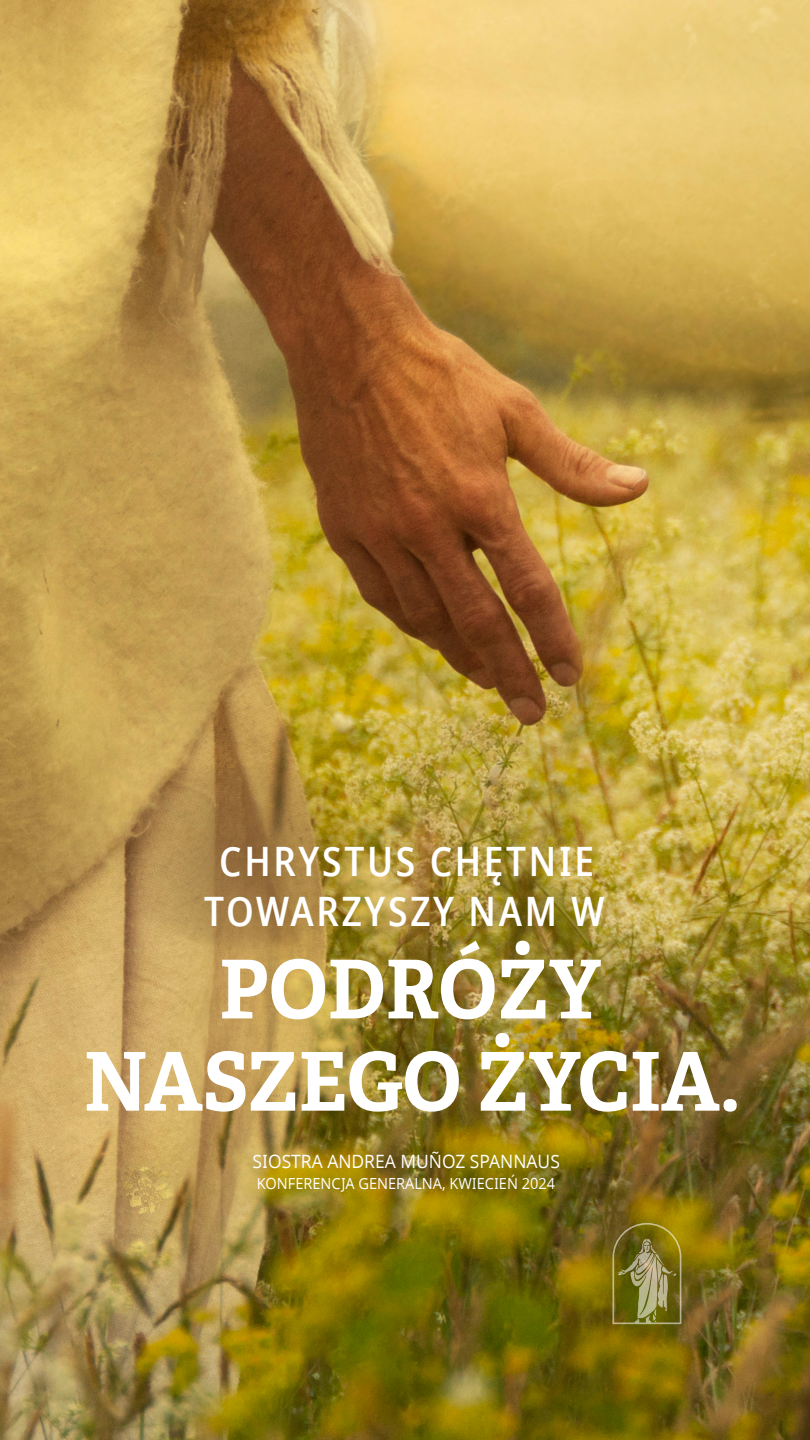
<style>
.page{position:relative;width:810px;height:1440px;background:#fff}
.page>*{position:absolute;margin:0;border:0;box-sizing:border-box;transform-origin:0 0}
.artcl11_p1_figure_image_aside_quote_firs{font:700 81.07px/92.2px "Helam Slablds Lat";color:#fff;text-align:center;scale:.95 1}
.artcl11_p1_figure_image_aside_quote_firs-2{font:600 40.58px/50.2px "Dots Solid Condlds Lat";letter-spacing:.07em;color:#fff;text-align:center;scale:.95 1}
.artcl11_p1_figure_image_aside_quote_cita{font:18.38px "Dots Solidlds Lat";color:#fff;scale:.95 1}
.small_para_white{font:15.3px "Dots Solidlds Lat";color:#fff;scale:.95 1}
</style>
<div class="page">
<img style="left:0;top:0;width:810px;height:1440px">
<svg style="left:612px;top:1223px;width:69px;height:101px;background:#827931"></svg>
<svg style="left:106px;top:761px;width:278px;height:189px;background:#ad8a43"></svg>
<p class="artcl11_p1_figure_image_aside_quote_firs-2" style="left:204px;top:837px;width:423px">CHRYSTUS CHĘTNIE<br>TOWARZYSZY NAM W</p>
<p class="artcl11_p1_figure_image_aside_quote_firs" style="left:84px;top:942px;width:693px">PODRÓŻY<br>NASZEGO ŻYCIA.</p>
<p class="artcl11_p1_figure_image_aside_quote_cita" style="left:253px;top:1148px;width:325px">SIOSTRA ANDREA MUÑOZ SPANNAUS</p>
<p class="small_para_white" style="left:257px;top:1172px;width:315px">KONFERENCJA GENERALNA, KWIECIEŃ 2024</p>
</div>
